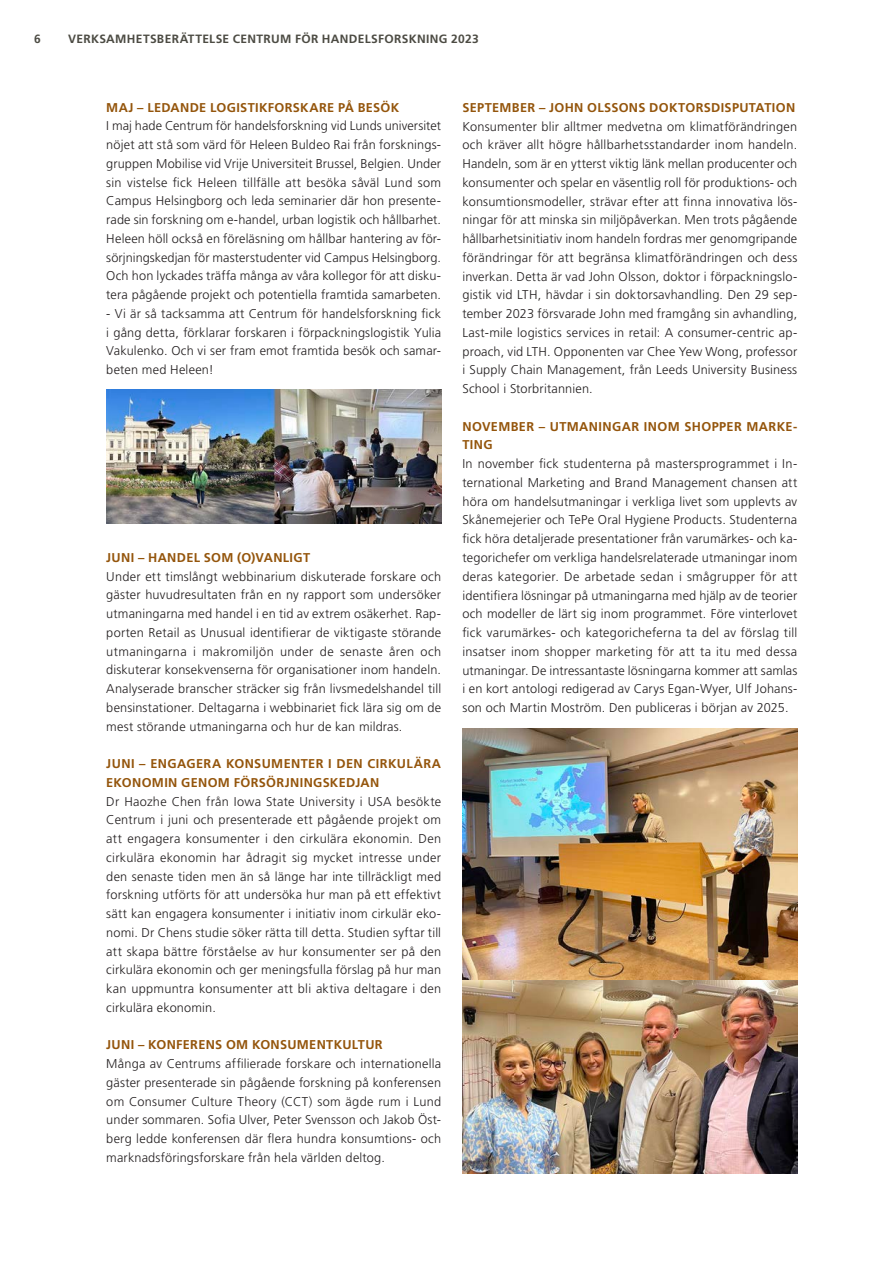
<style>
.page{position:relative;width:893px;height:1263px;background:#fff}
.page>*{position:absolute;margin:0;border:0;box-sizing:border-box;transform-origin:0 0}
.Svart_Brödtext_utan_indrag{font:300 12.75px/18.8px "Frutiger LT Std";letter-spacing:.015em;color:#231f20;text-align:justify}
.Svart_Brödtext_utan_indrag-2{font:700 12.75px/18.8px "Frutiger LT Std";letter-spacing:.025em;color:#94550c}
.t1{font:700 12px "Frutiger LT Std";letter-spacing:.025em;color:#4c4b43}
</style>
<div class="page">
<img style="left:462px;top:729px;width:335px;height:444px">
<img style="left:106px;top:389px;width:335px;height:134px">
<p class="t1" style="left:34px;top:32px;width:8px">6</p>
<p class="t1" style="left:68px;top:32px;width:412px">VERKSAMHETSBERÄTTELSE CENTRUM FÖR HANDELSFORSKNING 2023</p>
<p class="Svart_Brödtext_utan_indrag-2" style="left:106px;top:98px;width:294px">MAJ – LEDANDE LOGISTIKFORSKARE PÅ BESÖK</p>
<p class="Svart_Brödtext_utan_indrag" style="left:106px;top:117px;width:336px">I maj hade Centrum för handelsforskning vid Lunds universitet nöjet att stå som värd för Heleen Buldeo Rai från forsknings&shy;gruppen Mobilise vid Vrije Universiteit Brussel, Belgien. Under sin vistelse fick Heleen tillfälle att besöka såväl Lund som Campus Helsingborg och leda seminarier där hon presente&shy;rade sin forskning om e-handel, urban logistik och hållbarhet.<br>Heleen höll också en föreläsning om hållbar hantering av för&shy;sörjningskedjan för masterstudenter vid Campus Helsingborg.<br>Och hon lyckades träffa många av våra kollegor för att disku&shy;tera pågående projekt och potentiella framtida samarbeten.</p>
<p class="Svart_Brödtext_utan_indrag" style="left:106px;top:304px;width:336px">- Vi är så tacksamma att Centrum för handelsforskning fick i gång detta, förklarar forskaren i förpackningslogistik Yulia Vakulenko. Och vi ser fram emot framtida besök och samar&shy;beten med Heleen!</p>
<p class="Svart_Brödtext_utan_indrag-2" style="left:106px;top:548px;width:205px">JUNI – HANDEL SOM (O)VANLIGT</p>
<p class="Svart_Brödtext_utan_indrag" style="left:106px;top:567px;width:336px">Under ett timslångt webbinarium diskuterade forskare och gäster huvudresultaten från en ny rapport som undersöker utmaningarna med handel i en tid av extrem osäkerhet. Rap&shy;porten Retail as Unusual identifierar de viktigaste störande utmaningarna i makromiljön under de senaste åren och diskuterar konsekvenserna för organisationer inom handeln.<br>Analyserade branscher sträcker sig från livsmedelshandel till bensinstationer. Deltagarna i webbinariet fick lära sig om de mest störande utmaningarna och hur de kan mildras.</p>
<p class="Svart_Brödtext_utan_indrag-2" style="left:106px;top:754px;width:336px">JUNI – ENGAGERA KONSUMENTER I DEN CIRKULÄRA<br>EKONOMIN GENOM FÖRSÖRJNINGSKEDJAN</p>
<p class="Svart_Brödtext_utan_indrag" style="left:106px;top:792px;width:336px">Dr Haozhe Chen från Iowa State University i USA besökte Centrum i juni och presenterade ett pågående projekt om att engagera konsumenter i den cirkulära ekonomin. Den cirkulära ekonomin har ådragit sig mycket intresse under den senaste tiden men än så länge har inte tillräckligt med forskning utförts för att undersöka hur man på ett effektivt sätt kan engagera konsumenter i initiativ inom cirkulär eko&shy;nomi. Dr Chens studie söker rätta till detta. Studien syftar till att skapa bättre förståelse av hur konsumenter ser på den cirkulära ekonomin och ger meningsfulla förslag på hur man kan uppmuntra konsumenter att bli aktiva deltagare i den cirkulära ekonomin.</p>
<p class="Svart_Brödtext_utan_indrag-2" style="left:106px;top:1036px;width:278px">JUNI – KONFERENS OM KONSUMENTKULTUR</p>
<p class="Svart_Brödtext_utan_indrag" style="left:106px;top:1054px;width:336px">Många av Centrums affilierade forskare och internationella gäster presenterade sin pågående forskning på konferensen om Consumer Culture Theory (CCT) som ägde rum i Lund under sommaren. Sofia Ulver, Peter Svensson och Jakob Öst&shy;berg ledde konferensen där flera hundra konsumtions- och marknadsföringsforskare från hela världen deltog.</p>
<p class="Svart_Brödtext_utan_indrag-2" style="left:462px;top:98px;width:334px">SEPTEMBER – JOHN OLSSONS DOKTORSDISPUTATION</p>
<p class="Svart_Brödtext_utan_indrag" style="left:462px;top:117px;width:336px">Konsumenter blir alltmer medvetna om klimatförändringen och kräver allt högre hållbarhetsstandarder inom handeln.<br>Handeln, som är en ytterst viktig länk mellan producenter och konsumenter och spelar en väsentlig roll för produktions- och konsumtionsmodeller, strävar efter att finna innovativa lös&shy;ningar för att minska sin miljöpåverkan. Men trots pågående hållbarhetsinitiativ inom handeln fordras mer genomgripande förändringar för att begränsa klimatförändringen och dess inverkan. Detta är vad John Olsson, doktor i förpackningslo&shy;gistik vid LTH, hävdar i sin doktorsavhandling. Den 29 sep&shy;tember 2023 försvarade John med framgång sin avhandling, Last-mile logistics services in retail: A consumer-centric ap&shy;proach, vid LTH. Opponenten var Chee Yew Wong, professor i Supply Chain Management, från Leeds University Business School i Storbritannien.</p>
<p class="Svart_Brödtext_utan_indrag-2" style="left:462px;top:417px;width:336px">NOVEMBER – UTMANINGAR INOM SHOPPER MARKE-<br>TING</p>
<p class="Svart_Brödtext_utan_indrag" style="left:462px;top:455px;width:336px">In november fick studenterna på mastersprogrammet i In&shy;ternational Marketing and Brand Management chansen att höra om handelsutmaningar i verkliga livet som upplevts av Skånemejerier och TePe Oral Hygiene Products. Studenterna fick höra detaljerade presentationer från varumärkes- och ka&shy;tegorichefer om verkliga handelsrelaterade utmaningar inom deras kategorier. De arbetade sedan i smågrupper för att identifiera lösningar på utmaningarna med hjälp av de teorier och modeller de lärt sig inom programmet. Före vinterlovet fick varumärkes- och kategoricheferna ta del av förslag till insatser inom shopper marketing för att ta itu med dessa utmaningar. De intressantaste lösningarna kommer att samlas i en kort antologi redigerad av Carys Egan-Wyer, Ulf Johans&shy;son och Martin Moström. Den publiceras i början av 2025.</p>
</div>
